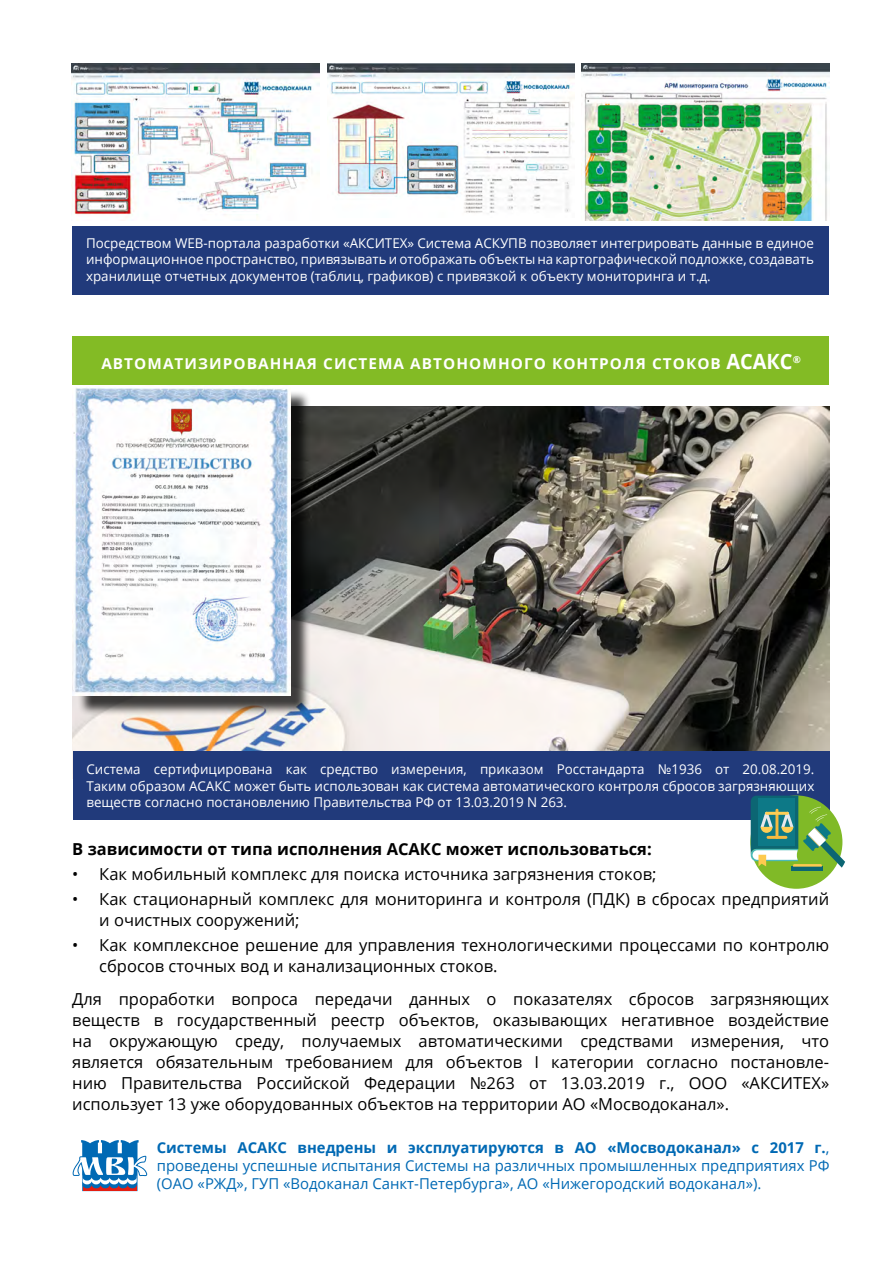
<style>
.page{position:relative;width:893px;height:1263px;background:#fff}
.page>*{position:absolute;margin:0;border:0;box-sizing:border-box;transform-origin:0 0}
.t1{font:16.5px/21px "Open Sans";color:#000}
.t2{font:700 16.5px "Open Sans";color:#000}
.t3{font:15px/18px "Open Sans";color:#0069b4;text-align:justify}
.t4{font:700 15px "Open Sans";letter-spacing:.07em;color:#fff}
.t5{font:13.5px/16.2px "Open Sans";color:#fff;text-align:justify}
.s1{font-size:21px}
.s2{font-weight:700}
</style>
<div class="page">
<div style="left:72px;top:336px;width:757px;height:49px;background:#83bb25"></div>
<div style="left:72px;top:226px;width:757px;height:68px;background:#213a7b"></div>
<img style="left:72px;top:64px;width:247px;height:154px">
<img style="left:327px;top:64px;width:247px;height:149px">
<img style="left:582px;top:64px;width:247px;height:157px">
<img style="left:72px;top:406px;width:757px;height:372px">
<svg style="left:73px;top:1140px;width:74px;height:51px"></svg>
<div style="left:73px;top:751px;width:756px;height:69px;background:#213a7b"></div>
<div style="left:77px;top:390px;width:234px;height:327px;background:#000;opacity:.75"></div>
<img style="left:72px;top:388px;width:218px;height:308px">
<div style="left:750px;top:795px;width:92px;height:94px;background:#80ba27;border-radius:50%"></div>
<hr style="left:791px;top:867px;width:32px;height:4px;background:#0c6673">
<svg style="left:751px;top:796px;width:94px;height:72px"></svg>
<p class="t5" style="left:86px;top:235px;width:729px">Посредством WEB-портала разработки «АКСИТЕХ» Система АСКУПВ позволяет интегрировать данные в единое информационное пространство, привязывать и отображать объекты на картографической подложке, создавать хранилище отчетных документов (таблиц, графиков) с привязкой к объекту мониторинга и т.д.</p>
<p class="t4" style="left:101px;top:353px;width:701px">АВТОМАТИЗИРОВАННАЯ СИСТЕМА АВТОНОМНОГО КОНТРОЛЯ СТОКОВ <span class="s1">АСАКС</span><sup>®</sup></p>
<p class="t5" style="left:86px;top:761px;width:729px">Система сертифицирована как средство измерения, приказом Росстандарта №1936 от 20.08.2019.<br>Таким образом АСАКС может быть использован как система автоматического контроля сбросов загрязняющих веществ согласно постановлению Правительства РФ от 13.03.2019 N 263.</p>
<p class="t2" style="left:72px;top:837px;width:581px">В зависимости от типа исполнения АСАКС может использоваться:</p>
<p class="t1" style="left:72px;top:863px;width:586px">• Как мобильный комплекс для поиска источника загрязнения стоков;</p>
<p class="t1" style="left:99px;top:888px;width:731px;text-indent:-27px">• Как стационарный комплекс для мониторинга и контроля (ПДК) в сбросах предприятий и очистных сооружений;</p>
<p class="t1" style="left:99px;top:934px;width:731px;text-indent:-27px">• Как комплексное решение для управления технологическими процессами по контролю сбросов сточных вод и канализационных стоков.</p>
<p class="t1" style="left:72px;top:988px;width:758px;text-align:justify">Для проработки вопроса передачи данных о показателях сбросов загрязняющих веществ в государственный реестр объектов, оказывающих негативное воздействие на окружающую среду, получаемых автоматическими средствами измерения, что является обязательным требованием для объектов I категории согласно постановле&shy;нию Правительства Российской Федерации №263 от 13.03.2019 г., ООО «АКСИТЕХ» использует 13 уже оборудованных объектов на территории АО «Мосводоканал».</p>
<p class="t3" style="left:157px;top:1138px;width:674px"><span class="s2">Системы АСАКС внедрены и эксплуатируются в АО «Мосводоканал» с 2017 г.</span>, проведены успешные испытания Системы на различных промышленных предприятиях РФ (ОАО «РЖД», ГУП «Водоканал Санкт-Петербурга», АО «Нижегородский водоканал»).</p>
</div>
